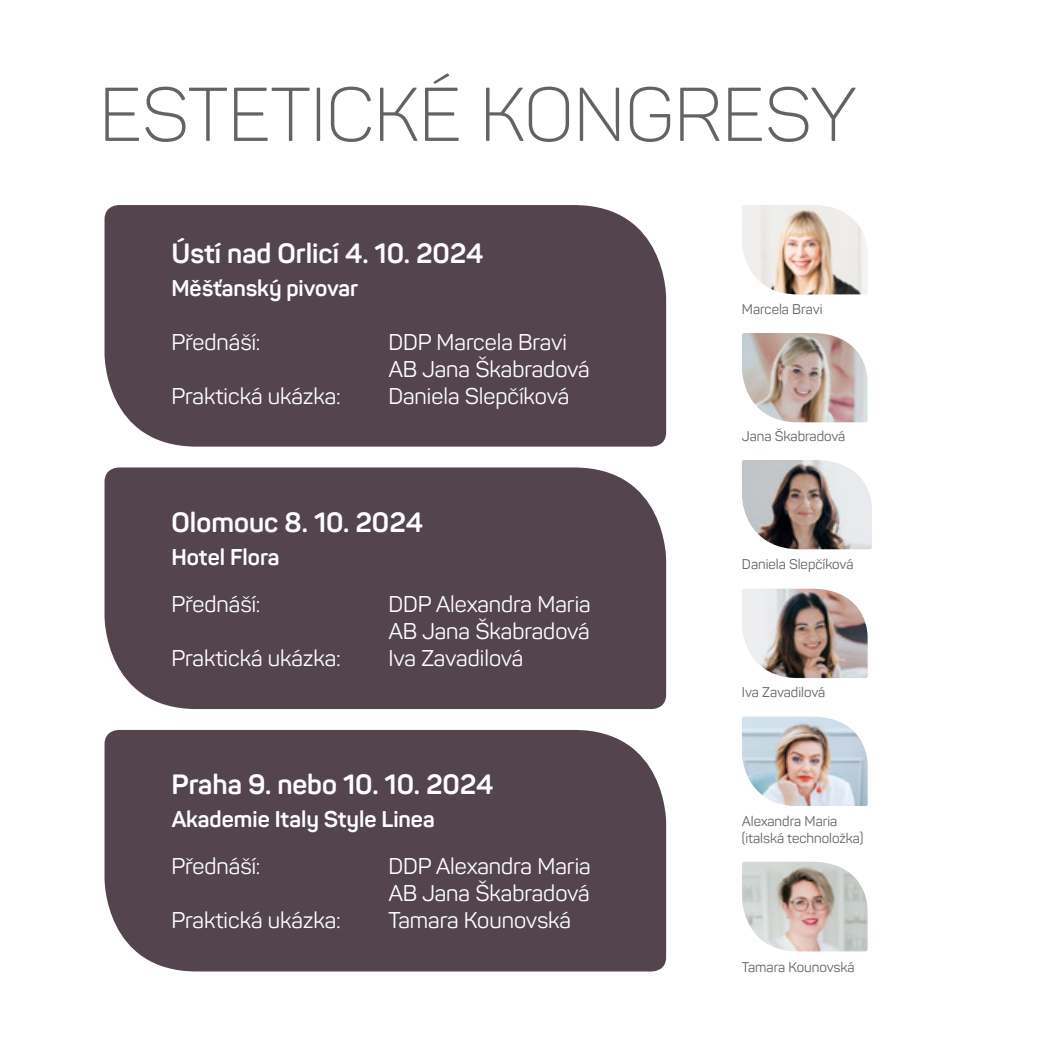
<style>
.page{position:relative;width:1063px;height:1063px;background:#fff}
.page>*{position:absolute;margin:0;border:0;box-sizing:border-box;transform-origin:0 0}
.t1{font:300 75px "Panton";color:#636366}
.t2{font:700 27.5px "Panton";color:#fff}
.t3{font:22.5px/27px "Panton";color:#fff}
.t4{font:700 22.5px "Panton";color:#fff}
.t5{font:13.75px/16.8px "Panton";color:#636366}
</style>
<div class="page">
<img style="left:742px;top:589px;width:126px;height:89px">
<img style="left:742px;top:333px;width:126px;height:89px">
<img style="left:742px;top:460px;width:130px;height:89px">
<div style="left:105px;top:730px;width:561px;height:241px;background:#53444e"></div>
<div style="left:105px;top:205px;width:561px;height:242px;background:#53444e"></div>
<div style="left:105px;top:467px;width:561px;height:242px;background:#53444e"></div>
<img style="left:742px;top:205px;width:126px;height:89px">
<img style="left:742px;top:717px;width:126px;height:89px">
<img style="left:742px;top:862px;width:126px;height:89px">
<h1 class="t1" style="left:99px;top:69px;width:758px">ESTETICKÉ KONGRESY</h1>
<p class="t2" style="left:171px;top:236px;width:314px">Ústí nad Orlicí 4. 10. 2024</p>
<p class="t4" style="left:171px;top:274px;width:188px">Měšťanský pivovar</p>
<p class="t3" style="left:171px;top:329px;width:91px">Přednáší:</p>
<p class="t3" style="left:388px;top:329px;width:203px">DDP Marcela Bravi<br>AB Jana Škabradová</p>
<p class="t3" style="left:171px;top:383px;width:171px">Praktická ukázka:</p>
<p class="t3" style="left:388px;top:383px;width:183px">Daniela Slepčíková</p>
<p class="t2" style="left:171px;top:505px;width:253px">Olomouc 8. 10. 2024</p>
<p class="t4" style="left:171px;top:543px;width:110px">Hotel Flora</p>
<p class="t3" style="left:171px;top:590px;width:91px">Přednáší:</p>
<p class="t3" style="left:388px;top:590px;width:204px">DDP Alexandra Maria<br>AB Jana Škabradová</p>
<p class="t3" style="left:171px;top:644px;width:171px">Praktická ukázka:</p>
<p class="t3" style="left:388px;top:644px;width:137px">Iva Zavadilová</p>
<p class="t2" style="left:171px;top:767px;width:324px">Praha 9. nebo 10. 10. 2024</p>
<p class="t4" style="left:171px;top:805px;width:265px">Akademie Italy Style Linea</p>
<p class="t3" style="left:171px;top:853px;width:91px">Přednáší:</p>
<p class="t3" style="left:388px;top:853px;width:204px">DDP Alexandra Maria<br>AB Jana Škabradová</p>
<p class="t3" style="left:171px;top:907px;width:171px">Praktická ukázka:</p>
<p class="t3" style="left:388px;top:907px;width:184px">Tamara Kounovská</p>
<p class="t5" style="left:742px;top:300px;width:82px">Marcela Bravi</p>
<p class="t5" style="left:742px;top:427px;width:105px">Jana Škabradová</p>
<p class="t5" style="left:742px;top:556px;width:113px">Daniela Slepčíková</p>
<p class="t5" style="left:742px;top:684px;width:85px">Iva Zavadilová</p>
<p class="t5" style="left:742px;top:813px;width:123px">Alexandra Maria (italská technoložka)</p>
<p class="t5" style="left:742px;top:958px;width:114px">Tamara Kounovská</p>
</div>
